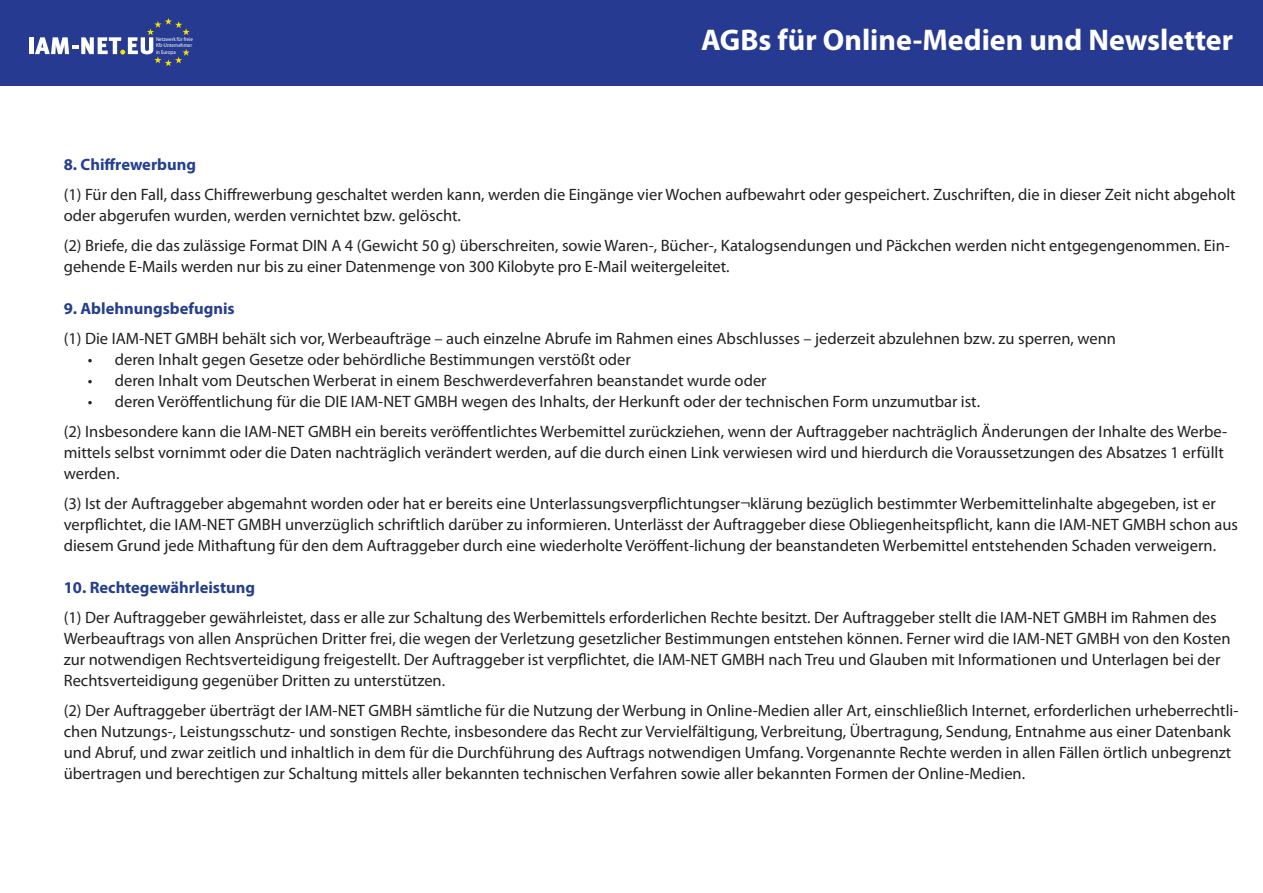
<style>
.page{position:relative;width:1263px;height:893px;background:#fff}
.page>*{position:absolute;margin:0;border:0;box-sizing:border-box;transform-origin:0 0}
.t1{font:700 30px "Myriad Pro";color:#fff}
.t2{font:16.5px/21px "Myriad Pro";color:#231f20}
.t3{font:700 16.5px "Myriad Pro";color:#253f8e}
.t4{font:5.55px/6.4px "Meta";color:#fff;scale:.91 1}
</style>
<div class="page">
<div style="left:0;top:0;width:1263px;height:85px;background:#263a91"></div>
<hr style="left:29px;top:37px;width:4px;height:17px;background:#fff">
<svg style="left:35px;top:18px;width:155px;height:48px"></svg>
<p class="t4" style="left:156px;top:36px;width:42px">Netzwerk für freie<br>Kfz-Unternehmer in Europa</p>
<p class="t1" style="left:701px;top:20px;width:534px">AGBs für Online-Medien und Newsletter</p>
<p class="t3" style="left:64px;top:153px;width:134px">8. Chiffrewerbung</p>
<p class="t2" style="left:64px;top:183px;width:1173px">(1) Für den Fall, dass Chiffrewerbung geschaltet werden kann, werden die Eingänge vier Wochen aufbewahrt oder gespeichert. Zuschriften, die in dieser Zeit nicht abgeholt oder abgerufen wurden, werden vernichtet bzw. gelöscht.</p>
<p class="t2" style="left:64px;top:234px;width:1168px">(2) Briefe, die das zulässige Format DIN A 4 (Gewicht 50 g) überschreiten, sowie Waren-, Bücher-, Katalogsendungen und Päckchen werden nicht entgegengenommen. Ein&shy;gehende E-Mails werden nur bis zu einer Datenmenge von 300 Kilobyte pro E-Mail weitergeleitet.</p>
<p class="t3" style="left:64px;top:297px;width:172px">9. Ablehnungsbefugnis</p>
<p class="t2" style="left:64px;top:327px;width:1054px">(1) Die IAM-NET GMBH behält sich vor, Werbeaufträge – auch einzelne Abrufe im Rahmen eines Abschlusses – jederzeit abzulehnen bzw. zu sperren, wenn</p>
<p class="t2" style="left:88px;top:348px;width:545px">• deren Inhalt gegen Gesetze oder behördliche Bestimmungen verstößt oder</p>
<p class="t2" style="left:88px;top:369px;width:680px">• deren Inhalt vom Deutschen Werberat in einem Beschwerdeverfahren beanstandet wurde oder</p>
<p class="t2" style="left:88px;top:390px;width:894px">• deren Veröffentlichung für die DIE IAM-NET GMBH wegen des Inhalts, der Herkunft oder der technischen Form unzumutbar ist.</p>
<p class="t2" style="left:64px;top:420px;width:1165px">(2) Insbesondere kann die IAM-NET GMBH ein bereits veröffentlichtes Werbemittel zurückziehen, wenn der Auftraggeber nachträglich Änderungen der Inhalte des Werbe&shy;mittels selbst vornimmt oder die Daten nachträglich verändert werden, auf die durch einen Link verwiesen wird und hierdurch die Voraussetzungen des Absatzes 1 erfüllt werden.</p>
<p class="t2" style="left:64px;top:492px;width:1176px">(3) Ist der Auftraggeber abgemahnt worden oder hat er bereits eine Unterlassungsverpflichtungser¬klärung bezüglich bestimmter Werbemittelinhalte abgegeben, ist er verpflichtet, die IAM-NET GMBH unverzüglich schriftlich darüber zu informieren. Unterlässt der Auftraggeber diese Obliegenheitspflicht, kann die IAM-NET GMBH schon aus diesem Grund jede Mithaftung für den dem Auftraggeber durch eine wiederholte Veröffent-lichung der beanstandeten Werbemittel entstehenden Schaden verweigern.</p>
<p class="t3" style="left:64px;top:576px;width:193px">10. Rechtegewährleistung</p>
<p class="t2" style="left:64px;top:606px;width:1168px">(1) Der Auftraggeber gewährleistet, dass er alle zur Schaltung des Werbemittels erforderlichen Rechte besitzt. Der Auftraggeber stellt die IAM-NET GMBH im Rahmen des Werbeauftrags von allen Ansprüchen Dritter frei, die wegen der Verletzung gesetzlicher Bestimmungen entstehen können. Ferner wird die IAM-NET GMBH von den Kosten zur notwendigen Rechtsverteidigung freigestellt. Der Auftraggeber ist verpflichtet, die IAM-NET GMBH nach Treu und Glauben mit Informationen und Unterlagen bei der Rechtsverteidigung gegenüber Dritten zu unterstützen.</p>
<p class="t2" style="left:64px;top:699px;width:1176px">(2) Der Auftraggeber überträgt der IAM-NET GMBH sämtliche für die Nutzung der Werbung in Online-Medien aller Art, einschließlich Internet, erforderlichen urheberrechtli&shy;chen Nutzungs-, Leistungsschutz- und sonstigen Rechte, insbesondere das Recht zur Vervielfältigung, Verbreitung, Übertragung, Sendung, Entnahme aus einer Datenbank und Abruf, und zwar zeitlich und inhaltlich in dem für die Durchführung des Auftrags notwendigen Umfang. Vorgenannte Rechte werden in allen Fällen örtlich unbegrenzt übertragen und berechtigen zur Schaltung mittels aller bekannten technischen Verfahren sowie aller bekannten Formen der Online-Medien.</p>
</div>
